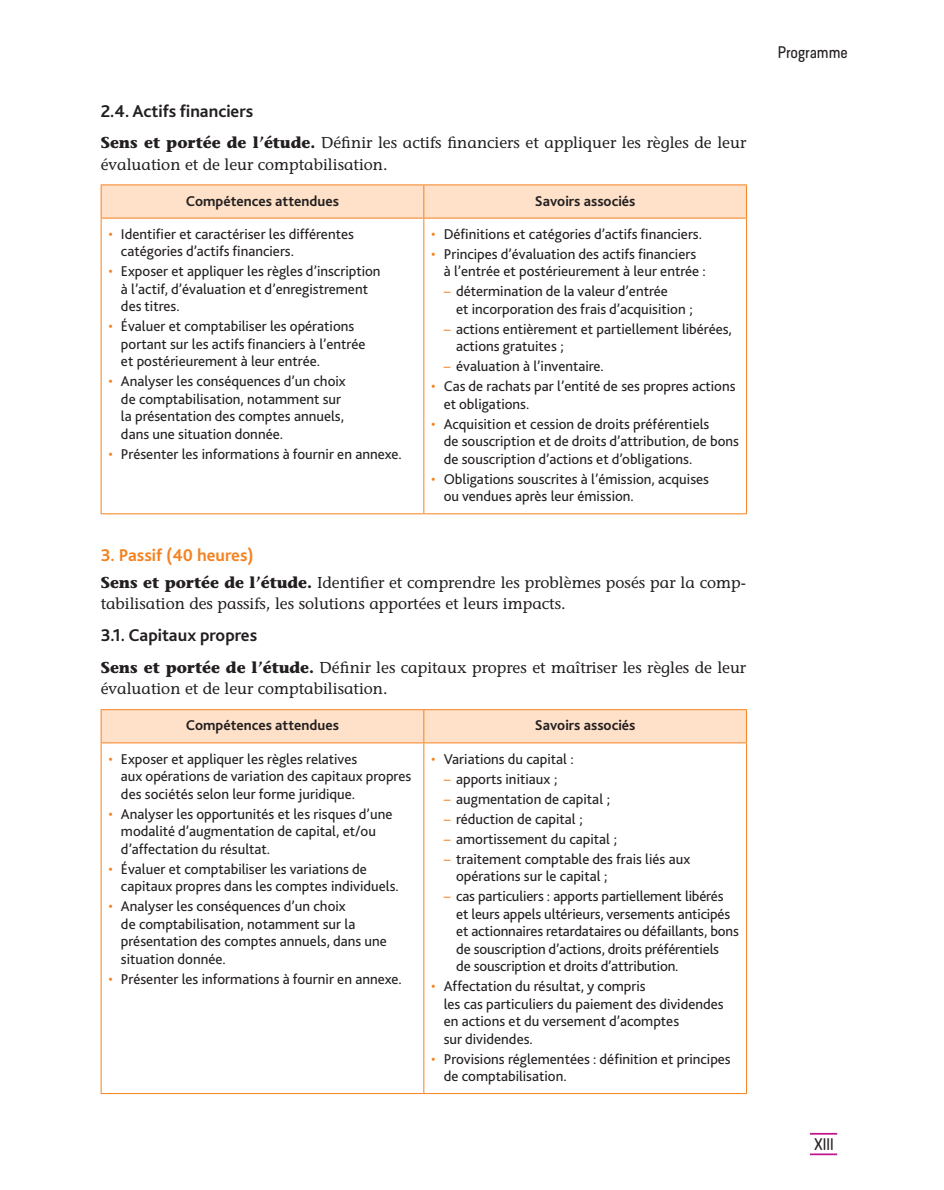
<style>
.page{position:relative;width:944px;height:1190px;background:#fff}
.page>*{position:absolute;margin:0;border:0;box-sizing:border-box;transform-origin:0 0}
.t1{font:700 17.85px "Bliss 2";color:#231f20}
.t2{font:700 17.85px "Bliss 2";color:#f58220}
.t3{font:500 15.75px/21.3px "Stone Informal Std";color:#231f20}
.t4{font:15.75px "Predige Rounded";color:#231f20}
.t5{font:14.88px/17.5px "Bliss 2";color:#231f20}
.t6{font:700 14.88px "Bliss 2";color:#231f20}
.s1{font-weight:700}
.s2{font-weight:300;color:#f58220}
.s3{color:#f58220}
</style>
<div class="page">
<hr style="left:809px;top:1153px;width:28px;height:2px;background:#c2188d">
<svg style="left:809px;top:1133px;width:28px;height:1px"></svg>
<div style="left:102px;top:185px;width:643px;height:33px;background:#fee1c8"></div>
<hr style="left:423px;top:185px;width:1px;height:33px;background:#f58220">
<hr style="left:423px;top:219px;width:1px;height:294px;background:#f58220">
<hr style="left:101px;top:184px;width:322px;height:1px;background:#f58220">
<hr style="left:101px;top:185px;width:1px;height:33px;background:#f58220">
<hr style="left:423px;top:184px;width:323px;height:1px;background:#f58220">
<hr style="left:745px;top:185px;width:1px;height:33px;background:#f58220">
<hr style="left:101px;top:218px;width:322px;height:1px;background:#f58220">
<hr style="left:101px;top:219px;width:1px;height:294px;background:#f58220">
<hr style="left:423px;top:218px;width:323px;height:1px;background:#f58220">
<hr style="left:745px;top:219px;width:1px;height:294px;background:#f58220">
<hr style="left:101px;top:513px;width:322px;height:1px;background:#f58220">
<hr style="left:423px;top:513px;width:323px;height:1px;background:#f58220">
<div style="left:102px;top:710px;width:643px;height:32px;background:#fee1c8"></div>
<hr style="left:423px;top:710px;width:1px;height:32px;background:#f58220">
<hr style="left:423px;top:743px;width:1px;height:350px;background:#f58220">
<hr style="left:101px;top:709px;width:322px;height:1px;background:#f58220">
<hr style="left:101px;top:710px;width:1px;height:32px;background:#f58220">
<hr style="left:423px;top:709px;width:323px;height:1px;background:#f58220">
<hr style="left:745px;top:710px;width:1px;height:32px;background:#f58220">
<hr style="left:101px;top:742px;width:322px;height:1px;background:#f58220">
<hr style="left:101px;top:743px;width:1px;height:350px;background:#f58220">
<hr style="left:423px;top:742px;width:323px;height:1px;background:#f58220">
<hr style="left:745px;top:743px;width:1px;height:350px;background:#f58220">
<hr style="left:101px;top:1093px;width:322px;height:1px;background:#f58220">
<hr style="left:423px;top:1093px;width:323px;height:1px;background:#f58220">
<p class="t1" style="left:101px;top:100px;width:154px">2.4. Actifs financiers</p>
<p class="t3" style="left:101px;top:132px;width:646px"><span class="s1">Sens et portée de l’étude.</span> Définir les actifs financiers et appliquer les règles de leur évaluation et de leur comptabilisation.</p>
<p class="t6" style="left:186px;top:192px;width:154px">Compétences attendues</p>
<p class="t6" style="left:534px;top:192px;width:102px">Savoirs associés</p>
<p class="t5" style="left:121px;top:225px;width:234px;text-indent:-12px"><span class="s2">•</span> Identifier et caractériser les différentes catégories d’actifs financiers.</p>
<p class="t5" style="left:121px;top:262px;width:261px;text-indent:-12px"><span class="s2">•</span> Exposer et appliquer les règles d’inscription à l’actif, d’évaluation et d’enregistrement des titres.</p>
<p class="t5" style="left:121px;top:317px;width:246px;text-indent:-12px"><span class="s2">•</span> Évaluer et comptabiliser les opérations portant sur les actifs financiers à l’entrée et postérieurement à leur entrée.</p>
<p class="t5" style="left:121px;top:372px;width:226px;text-indent:-12px"><span class="s2">•</span> Analyser les conséquences d’un choix de comptabilisation, notamment sur la présentation des comptes annuels, dans une situation donnée.</p>
<p class="t5" style="left:108px;top:445px;width:294px"><span class="s2">•</span> Présenter les informations à fournir en annexe.</p>
<p class="t5" style="left:431px;top:225px;width:272px"><span class="s2">•</span> Définitions et catégories d’actifs financiers.</p>
<p class="t5" style="left:443px;top:245px;width:263px;text-indent:-12px"><span class="s2">•</span> Principes d’évaluation des actifs financiers à l’entrée et postérieurement à leur entrée :</p>
<p class="t5" style="left:456px;top:282px;width:238px;text-indent:-12px"><span class="s3">–</span> détermination de la valeur d’entrée<br>et incorporation des frais d’acquisition ;</p>
<p class="t5" style="left:456px;top:320px;width:277px;text-indent:-12px"><span class="s3">–</span> actions entièrement et partiellement libérées, actions gratuites ;</p>
<p class="t5" style="left:443px;top:357px;width:162px"><span class="s3">–</span> évaluation à l’inventaire.</p>
<p class="t5" style="left:443px;top:377px;width:293px;text-indent:-12px"><span class="s2">•</span> Cas de rachats par l’entité de ses propres actions et obligations.</p>
<p class="t5" style="left:443px;top:415px;width:297px;text-indent:-12px"><span class="s2">•</span> Acquisition et cession de droits préférentiels<br>de souscription et de droits d’attribution, de bons de souscription d’actions et d’obligations.</p>
<p class="t5" style="left:443px;top:470px;width:267px;text-indent:-12px"><span class="s2">•</span> Obligations souscrites à l’émission, acquises ou vendues après leur émission.</p>
<p class="t2" style="left:101px;top:544px;width:155px">3. Passif (40 heures)</p>
<p class="t3" style="left:101px;top:571px;width:646px"><span class="s1">Sens et portée de l’étude.</span> Identifier et comprendre les problèmes posés par la comp&shy;tabilisation des passifs, les solutions apportées et leurs impacts.</p>
<p class="t1" style="left:101px;top:624px;width:158px">3.1. Capitaux propres</p>
<p class="t3" style="left:101px;top:657px;width:646px"><span class="s1">Sens et portée de l’étude.</span> Définir les capitaux propres et maîtriser les règles de leur évaluation et de leur comptabilisation.</p>
<p class="t6" style="left:186px;top:716px;width:154px">Compétences attendues</p>
<p class="t6" style="left:534px;top:716px;width:102px">Savoirs associés</p>
<p class="t5" style="left:121px;top:749px;width:292px;text-indent:-12px"><span class="s2">•</span> Exposer et appliquer les règles relatives<br>aux opérations de variation des capitaux propres des sociétés selon leur forme juridique.</p>
<p class="t5" style="left:121px;top:804px;width:273px;text-indent:-12px"><span class="s2">•</span> Analyser les opportunités et les risques d’une modalité d’augmentation de capital, et/ou d’affectation du résultat.</p>
<p class="t5" style="left:121px;top:859px;width:279px;text-indent:-12px"><span class="s2">•</span> Évaluer et comptabiliser les variations de capitaux propres dans les comptes individuels.</p>
<p class="t5" style="left:121px;top:897px;width:267px;text-indent:-12px"><span class="s2">•</span> Analyser les conséquences d’un choix<br>de comptabilisation, notamment sur la présentation des comptes annuels, dans une situation donnée.</p>
<p class="t5" style="left:108px;top:969px;width:294px"><span class="s2">•</span> Présenter les informations à fournir en annexe.</p>
<p class="t5" style="left:431px;top:749px;width:144px"><span class="s2">•</span> Variations du capital :</p>
<p class="t5" style="left:443px;top:769px;width:115px"><span class="s3">–</span> apports initiaux ;</p>
<p class="t5" style="left:443px;top:789px;width:168px"><span class="s3">–</span> augmentation de capital ;</p>
<p class="t5" style="left:443px;top:809px;width:140px"><span class="s3">–</span> réduction de capital ;</p>
<p class="t5" style="left:443px;top:829px;width:175px"><span class="s3">–</span> amortissement du capital ;</p>
<p class="t5" style="left:456px;top:849px;width:235px;text-indent:-12px"><span class="s3">–</span> traitement comptable des frais liés aux opérations sur le capital ;</p>
<p class="t5" style="left:456px;top:887px;width:284px;text-indent:-12px"><span class="s3">–</span> cas particuliers : apports partiellement libérés et leurs appels ultérieurs, versements anticipés et actionnaires retardataires ou défaillants, bons de souscription d’actions, droits préférentiels<br>de souscription et droits d’attribution.</p>
<p class="t5" style="left:443px;top:977px;width:281px;text-indent:-12px"><span class="s2">•</span> Affectation du résultat, y compris<br>les cas particuliers du paiement des dividendes en actions et du versement d’acomptes<br>sur dividendes.</p>
<p class="t5" style="left:443px;top:1049px;width:288px;text-indent:-12px"><span class="s2">•</span> Provisions réglementées : définition et principes de comptabilisation.</p>
<p class="t4" style="left:777px;top:41px;width:72px">Programme</p>
<p class="t4" style="left:813px;top:1133px;width:21px">XIII</p>
</div>
